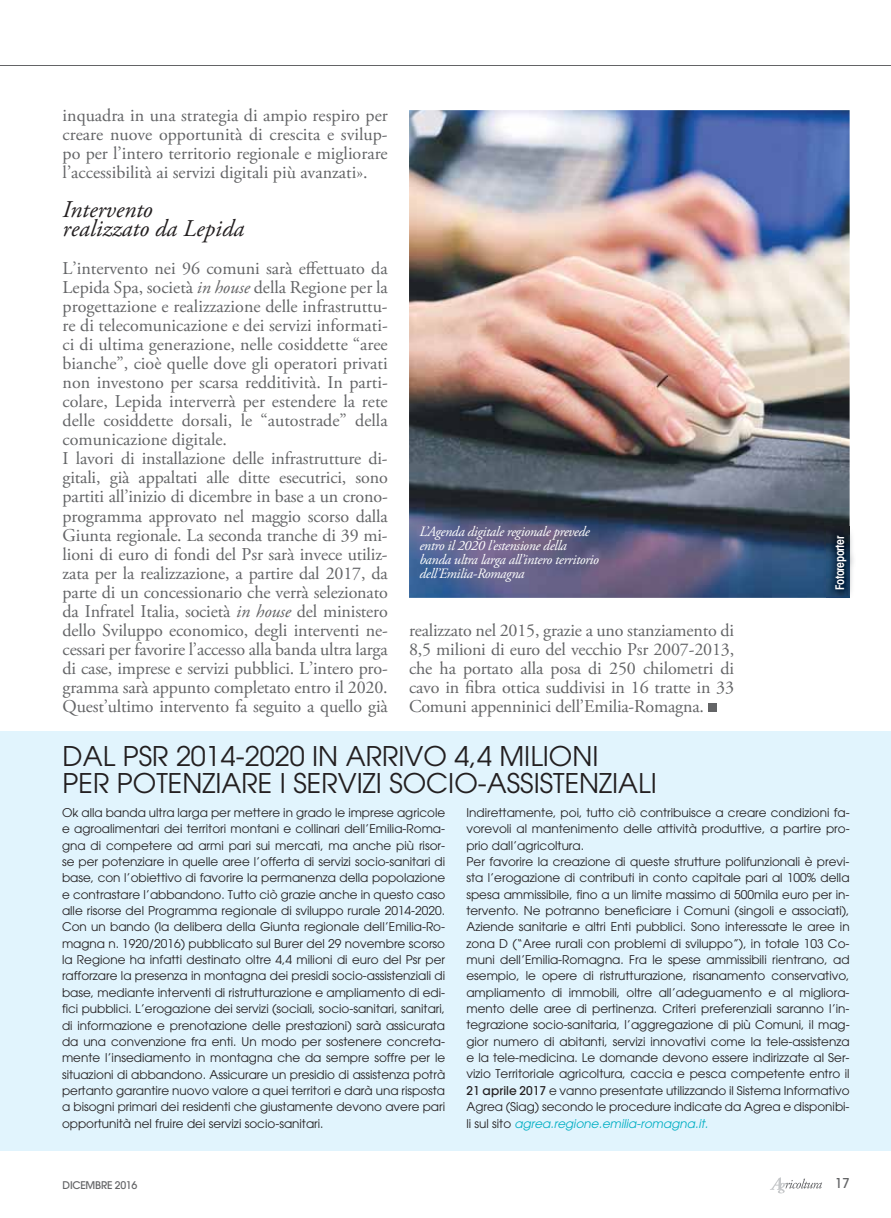
<style>
.page{position:relative;width:891px;height:1218px;background:#fff}
.page>*{position:absolute;margin:0;border:0;box-sizing:border-box;transform-origin:0 0}
.t1{font:27px/27px "Avant Garde";color:#231f20}
.t2{font:italic 24px/19px "Adobe Garamond Pro";color:#231f20}
.t3{font:18px/19px "Adobe Garamond Pro";letter-spacing:-.01em;color:#636466;text-align:justify}
.t4{font:italic 14.25px/14.2px "Adobe Garamond Pro";letter-spacing:-.025em;color:#fff}
.t5{font:500 13.5px "Avant Garde";color:#636466}
.t6{font:12px/16.4px "Avant Garde";color:#231f20;text-align:justify}
.t7{font:600 condensed 12px "Avant Garde";letter-spacing:-.03em;color:#fff}
.t8{font:500 10.5px "Avant Garde";letter-spacing:-.025em;color:#636466}
.s1{font-style:italic}
.s2{font-weight:500}
.s3{font-style:italic;color:#00aec3}
</style>
<div class="page">
<svg style="left:770px;top:1177px;width:52px;height:16px"></svg>
<hr style="left:0;top:65px;width:891px;height:1px;background:#636466">
<div style="left:0;top:731px;width:891px;height:419px;background:#e1f4fd"></div>
<img style="left:409px;top:110px;width:440px;height:487px">
<div style="left:708px;top:703px;width:8px;height:9px;background:#636466"></div>
<img style="left:826px;top:526px;width:28px;height:72px">
<img style="left:826px;top:526px;width:23px;height:71px">
<h3 class="t3" style="left:63px;top:107px;width:326px">inquadra in una strategia di ampio respiro per creare nuove opportunità di crescita e svilup&shy;po per l’intero territorio regionale e migliorare l’accessibilità ai servizi digitali più avanzati».</h3>
<h2 class="t2" style="left:63px;top:200px;width:183px">Intervento realizzato da Lepida</h2>
<p class="t3" style="left:63px;top:259px;width:327px;text-align:left">L’intervento nei 96 comuni sarà effettuato da Lepida Spa, società <span class="s1">in house</span> della Regione per la progettazione e realizzazione delle infrastruttu&shy;re di telecomunicazione e dei servizi informati&shy;ci di ultima generazione, nelle cosiddette “aree bianche”, cioè quelle dove gli operatori privati non investono per scarsa redditività. In parti&shy;colare, Lepida interverrà per estendere la rete delle cosiddette dorsali, le “autostrade” della comunicazione digitale.<br>I lavori di installazione delle infrastrutture di&shy;gitali, già appaltati alle ditte esecutrici, sono partiti all’inizio di dicembre in base a un crono&shy;programma approvato nel maggio scorso dalla Giunta regionale. La seconda tranche di 39 mi&shy;lioni di euro di fondi del Psr sarà invece utiliz&shy;zata per la realizzazione, a partire dal 2017, da parte di un concessionario che verrà selezionato da Infratel Italia, società <span class="s1">in house</span> del ministero dello Sviluppo economico, degli interventi ne&shy;cessari per favorire l’accesso alla banda ultra larga di case, imprese e servizi pubblici. L’intero pro&shy;gramma sarà appunto completato entro il 2020.<br>Quest’ultimo intervento fa seguito a quello già</p>
<p class="t4" style="left:419px;top:524px;width:181px">L’Agenda digitale regionale prevede entro il 2020 l’estensione della banda ultra larga all’intero territorio dell’Emilia-Romagna</p>
<p class="t7" style="left:835px;top:589px;width:56px;rotate:-90deg">Fotoreporter</p>
<h3 class="t3" style="left:409px;top:621px;width:327px">realizzato nel 2015, grazie a uno stanziamento di 8,5 milioni di euro del vecchio Psr 2007-2013, che ha portato alla posa di 250 chilometri di cavo in fibra ottica suddivisi in 16 tratte in 33<br>Comuni appenninici dell’Emilia-Romagna.</h3>
<h1 class="t1" style="left:63px;top:744px;width:595px">DAL PSR 2014-2020 IN ARRIVO 4,4 MILIONI<br>PER POTENZIARE I SERVIZI SOCIO-ASSISTENZIALI</h1>
<p class="t6" style="left:62px;top:805px;width:385px">Ok alla banda ultra larga per mettere in grado le imprese agricole e agroalimentari dei territori montani e collinari dell’Emilia-Roma&shy;gna di competere ad armi pari sui mercati, ma anche più risor&shy;se per potenziare in quelle aree l’offerta di servizi socio-sanitari di base, con l’obiettivo di favorire la permanenza della popolazione e contrastare l’abbandono. Tutto ciò grazie anche in questo caso alle risorse del Programma regionale di sviluppo rurale 2014-2020.<br>Con un bando (la delibera della Giunta regionale dell’Emilia-Ro&shy;magna n. 1920/2016) pubblicato sul Burer del 29 novembre scorso la Regione ha infatti destinato oltre 4,4 milioni di euro del Psr per rafforzare la presenza in montagna dei presidi socio-assistenziali di base, mediante interventi di ristrutturazione e ampliamento di edi&shy;fici pubblici. L’erogazione dei servizi (sociali, socio-sanitari, sanitari, di informazione e prenotazione delle prestazioni) sarà assicurata da una convenzione fra enti. Un modo per sostenere concreta&shy;mente l’insediamento in montagna che da sempre soffre per le situazioni di abbandono. Assicurare un presidio di assistenza potrà pertanto garantire nuovo valore a quei territori e darà una risposta a bisogni primari dei residenti che giustamente devono avere pari opportunità nel fruire dei servizi socio-sanitari.</p>
<p class="t6" style="left:466px;top:805px;width:385px;text-align:left">Indirettamente, poi, tutto ciò contribuisce a creare condizioni fa&shy;vorevoli al mantenimento delle attività produttive, a partire pro&shy;prio dall’agricoltura.<br>Per favorire la creazione di queste strutture polifunzionali è previ&shy;sta l’erogazione di contributi in conto capitale pari al 100% della spesa ammissibile, fino a un limite massimo di 500mila euro per in&shy;tervento. Ne potranno beneficiare i Comuni (singoli e associati), Aziende sanitarie e altri Enti pubblici. Sono interessate le aree in zona D (“Aree rurali con problemi di sviluppo”), in totale 103 Co&shy;muni dell’Emilia-Romagna. Fra le spese ammissibili rientrano, ad esempio, le opere di ristrutturazione, risanamento conservativo, ampliamento di immobili, oltre all’adeguamento e al migliora&shy;mento delle aree di pertinenza. Criteri preferenziali saranno l’in&shy;tegrazione socio-sanitaria, l’aggregazione di più Comuni, il mag&shy;gior numero di abitanti, servizi innovativi come la tele-assistenza e la tele-medicina. Le domande devono essere indirizzate al Ser&shy;vizio Territoriale agricoltura, caccia e pesca competente entro il <span class="s2">21 aprile 2017</span> e vanno presentate utilizzando il Sistema Informativo Agrea (Siag) secondo le procedure indicate da Agrea e disponibi&shy;li sul sito <span class="s3">agrea.regione.emilia-romagna.it.</span></p>
<p class="t8" style="left:63px;top:1180px;width:76px">DICEMBRE 2016</p>
<p class="t5" style="left:835px;top:1177px;width:16px">17</p>
</div>
